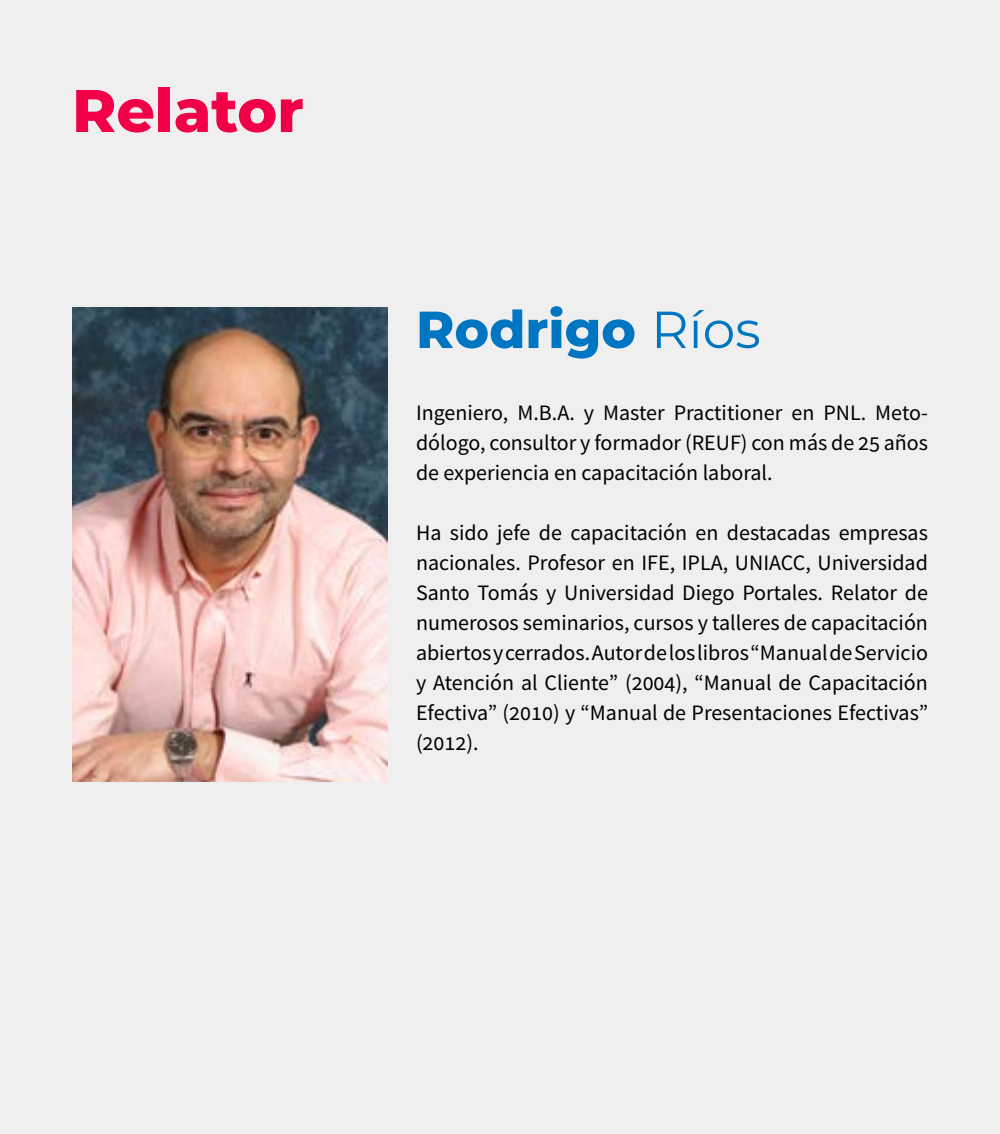
<style>
.page{position:relative;width:1000px;height:1134px;background:#efefef}
.page>*{position:absolute;margin:0;border:0;box-sizing:border-box;transform-origin:0 0}
.t1{font:800 60px "Montserrat";color:#f20047}
.t2{font:800 52px "Montserrat";color:#0075c1}
.t3{font:22px/30px "Source Sans Pro";color:#000;text-align:justify}
.s1{font-weight:400}
</style>
<div class="page">
<img style="left:72px;top:307px;width:315px;height:474px">
<h1 class="t1" style="left:72px;top:67px;width:233px">Relator</h1>
<h2 class="t2" style="left:416px;top:291px;width:346px">Rodrigo <span class="s1">Ríos</span></h2>
<p class="t3" style="left:416px;top:398px;width:514px">Ingeniero, M.B.A. y Master Practitioner en PNL. Meto&shy;dólogo, consultor y formador (REUF) con más de 25 años de experiencia en capacitación laboral.</p>
<p class="t3" style="left:416px;top:518px;width:514px">Ha sido jefe de capacitación en destacadas empresas nacionales. Profesor en IFE, IPLA, UNIACC, Universidad Santo Tomás y Universidad Diego Portales. Relator de numerosos seminarios, cursos y talleres de capacitación abiertos y cerrados. Autor de los libros “Manual de Servicio y Atención al Cliente” (2004), “Manual de Capacitación Efectiva” (2010) y “Manual de Presentaciones Efectivas” (2012).</p>
</div>
